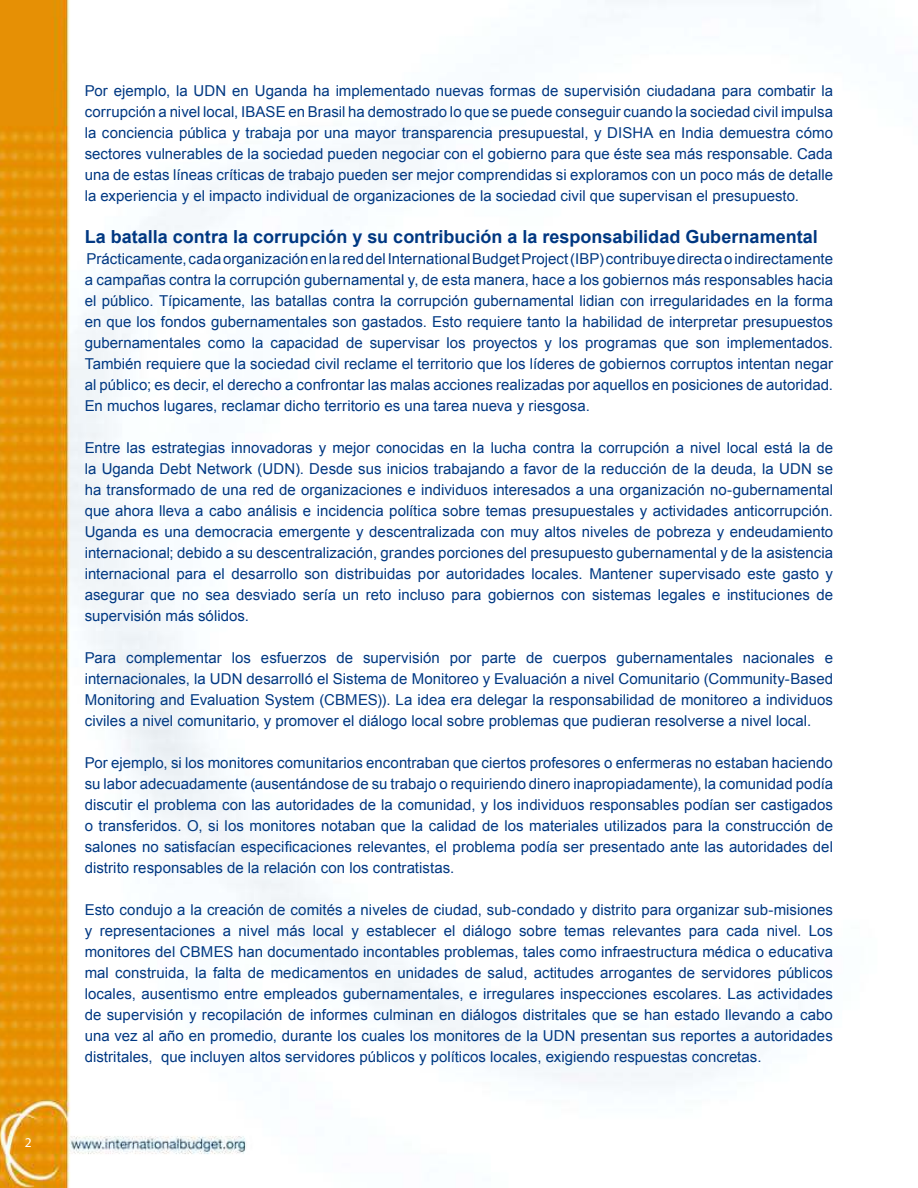
<style>
.page{position:relative;width:918px;height:1188px;background:#fff}
.page>*{position:absolute;margin:0;border:0;box-sizing:border-box;transform-origin:0 0}
.t1{font:700 18px "Arial";color:#003882}
.t2{font:15px/21px "Arial";color:#003882;text-align:justify}
.t3{font:13.5px "Myriad Pro";color:#fff}
</style>
<div class="page">
<img style="left:0;top:0;width:820px;height:1188px">
<p class="t3" style="left:25px;top:1134px;width:8px">2</p>
<p class="t2" style="left:85px;top:82px;width:750px">Por ejemplo, la UDN en Uganda ha implementado nuevas formas de supervisión ciudadana para combatir la corrupción a nivel local, IBASE en Brasil ha demostrado lo que se puede conseguir cuando la sociedad civil impulsa la conciencia pública y trabaja por una mayor transparencia presupuestal, y DISHA en India demuestra cómo sectores vulnerables de la sociedad pueden negociar con el gobierno para que éste sea más responsable. Cada una de estas líneas críticas de trabajo pueden ser mejor comprendidas si exploramos con un poco más de detalle la experiencia y el impacto individual de organizaciones de la sociedad civil que supervisan el presupuesto.</p>
<p class="t1" style="left:85px;top:230px;width:735px">La batalla contra la corrupción y su contribución a la responsabilidad Gubernamental</p>
<p class="t2" style="left:85px;top:250px;width:750px">Prácticamente, cada organización en la red del International Budget Project (IBP) contribuye directa o indirectamente a campañas contra la corrupción gubernamental y, de esta manera, hace a los gobiernos más responsables hacia el público. Típicamente, las batallas contra la corrupción gubernamental lidian con irregularidades en la forma en que los fondos gubernamentales son gastados. Esto requiere tanto la habilidad de interpretar presupuestos gubernamentales como la capacidad de supervisar los proyectos y los programas que son implementados.<br>También requiere que la sociedad civil reclame el territorio que los líderes de gobiernos corruptos intentan negar al público; es decir, el derecho a confrontar las malas acciones realizadas por aquellos en posiciones de autoridad.<br>En muchos lugares, reclamar dicho territorio es una tarea nueva y riesgosa.</p>
<p class="t2" style="left:85px;top:439px;width:750px">Entre las estrategias innovadoras y mejor conocidas en la lucha contra la corrupción a nivel local está la de la Uganda Debt Network (UDN). Desde sus inicios trabajando a favor de la reducción de la deuda, la UDN se ha transformado de una red de organizaciones e individuos interesados a una organización no-gubernamental que ahora lleva a cabo análisis e incidencia política sobre temas presupuestales y actividades anticorrupción.<br>Uganda es una democracia emergente y descentralizada con muy altos niveles de pobreza y endeudamiento internacional; debido a su descentralización, grandes porciones del presupuesto gubernamental y de la asistencia internacional para el desarrollo son distribuidas por autoridades locales. Mantener supervisado este gasto y asegurar que no sea desviado sería un reto incluso para gobiernos con sistemas legales e instituciones de supervisión más sólidos.</p>
<p class="t2" style="left:85px;top:649px;width:750px">Para complementar los esfuerzos de supervisión por parte de cuerpos gubernamentales nacionales e internacionales, la UDN desarrolló el Sistema de Monitoreo y Evaluación a nivel Comunitario (Community-Based Monitoring and Evaluation System (CBMES)). La idea era delegar la responsabilidad de monitoreo a individuos civiles a nivel comunitario, y promover el diálogo local sobre problemas que pudieran resolverse a nivel local.</p>
<p class="t2" style="left:85px;top:754px;width:750px">Por ejemplo, si los monitores comunitarios encontraban que ciertos profesores o enfermeras no estaban haciendo su labor adecuadamente (ausentándose de su trabajo o requiriendo dinero inapropiadamente), la comunidad podía discutir el problema con las autoridades de la comunidad, y los individuos responsables podían ser castigados o transferidos. O, si los monitores notaban que la calidad de los materiales utilizados para la construcción de salones no satisfacían especificaciones relevantes, el problema podía ser presentado ante las autoridades del distrito responsables de la relación con los contratistas.</p>
<p class="t2" style="left:85px;top:901px;width:750px">Esto condujo a la creación de comités a niveles de ciudad, sub-condado y distrito para organizar sub-misiones y representaciones a nivel más local y establecer el diálogo sobre temas relevantes para cada nivel. Los monitores del CBMES han documentado incontables problemas, tales como infraestructura médica o educativa mal construida, la falta de medicamentos en unidades de salud, actitudes arrogantes de servidores públicos locales, ausentismo entre empleados gubernamentales, e irregulares inspecciones escolares. Las actividades de supervisión y recopilación de informes culminan en diálogos distritales que se han estado llevando a cabo una vez al año en promedio, durante los cuales los monitores de la UDN presentan sus reportes a autoridades distritales, que incluyen altos servidores públicos y políticos locales, exigiendo respuestas concretas.</p>
</div>
